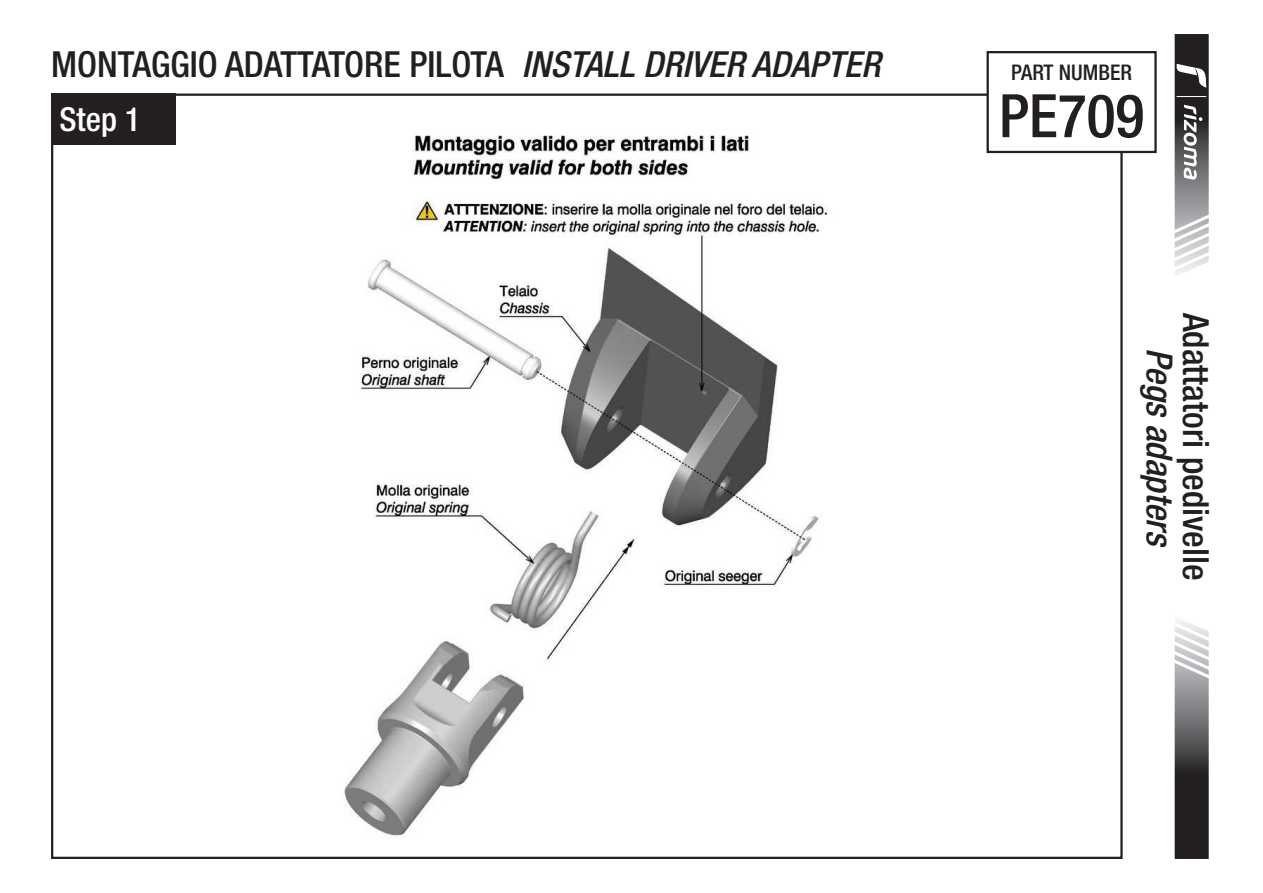
<style>
.page{position:relative;width:1263px;height:893px;background:#fff}
.page>*{position:absolute;margin:0;border:0;box-sizing:border-box;transform-origin:0 0}
.t1{font:500 condensed 60px "Helvetica Neue LT Std";color:#231f20}
.t2{font:500 condensed 36px "Helvetica Neue LT Std";color:#231f20}
.t3{font:italic 500 condensed 36px "Helvetica Neue LT Std";color:#231f20}
.t4{font:500 condensed 33px "Helvetica Neue LT Std";color:#fff}
.t5{font:500 condensed 21.6px "Helvetica Neue LT Std";color:#231f20}
.s1{font-style:italic}
</style>
<div class="page">
<img style="left:344px;top:135px;width:484px;height:701px">
<div style="left:51px;top:94px;width:124px;height:51px;background:#231f20"></div>
<svg style="left:1174px;top:620px;width:35px;height:239px;background:#706f70"></svg>
<svg style="left:1174px;top:34px;width:35px;height:240px"></svg>
<div style="left:986px;top:51px;width:171px;height:102px;border:2px solid #231f20"></div>
<p class="t2" style="left:51px;top:42px;width:831px">MONTAGGIO ADATTATORE PILOTA <span class="s1">INSTALL DRIVER ADAPTER</span></p>
<p class="t4" style="left:60px;top:99px;width:83px">Step 1</p>
<p class="t5" style="left:1011px;top:59px;width:122px">PART NUMBER</p>
<h1 class="t1" style="left:999px;top:80px;width:147px">PE709</h1>
<p class="t2" style="left:1217px;top:312px;width:269px;rotate:90deg">Adattatori pedivelle</p>
<p class="t3" style="left:1181px;top:348px;width:201px;rotate:90deg">Pegs adapters</p>
</div>
